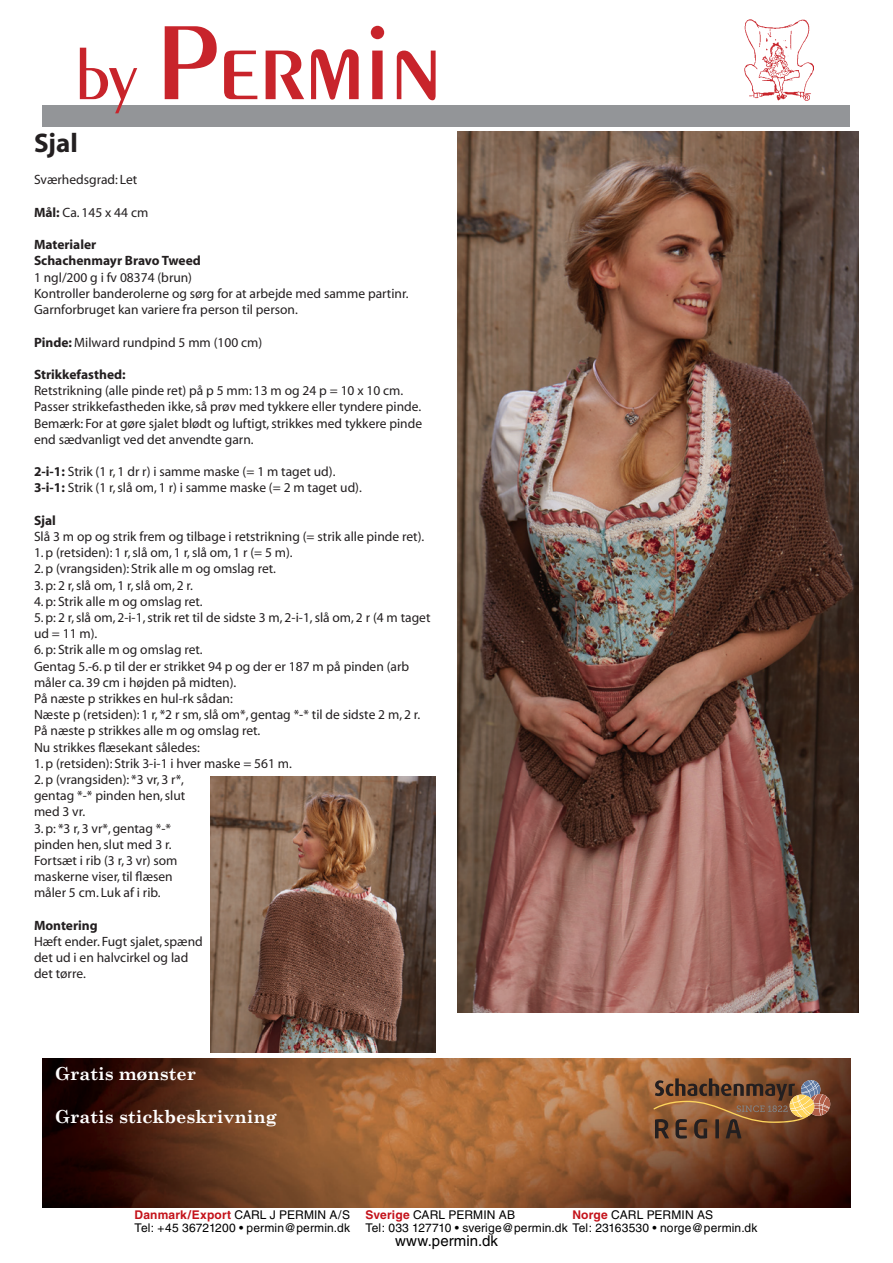
<style>
.page{position:relative;width:893px;height:1263px;background:#fff}
.page>*{position:absolute;margin:0;border:0;box-sizing:border-box;transform-origin:0 0}
.t1{font:112.5px "Penguin Plain";color:#c8242b}
.t2{font:700 27px "Myriad";color:#231f20}
.t3{font:700 18px "Century Schoolbook";color:#fff}
.t4{font:15px "Helvetica";letter-spacing:.005em;color:#000}
.t5{font:13.5px/16.2px "Myriad";color:#231f20}
.t6{font:700 13.5px/16.2px "Myriad";color:#231f20}
.t7{font:12px "Helvetica";letter-spacing:.01em;color:#000}
.t8{font:700 12px "Helvetica";letter-spacing:.015em;color:#c4121a}
.s1{font-size:72px}
.s2{font-weight:700}
.s3{font-weight:400;color:#000}
.s4{font-weight:700;color:#c4121a}
</style>
<div class="page">
<div style="left:43px;top:106px;width:807px;height:21px;background:#939598"></div>
<img style="left:745px;top:20px;width:68px;height:80px">
<img style="left:43px;top:1058px;width:807px;height:150px">
<svg style="left:653px;top:1078px;width:177px;height:60px;background:#805637"></svg>
<img style="left:457px;top:132px;width:402px;height:881px">
<img style="left:211px;top:777px;width:225px;height:276px">
<h1 class="t1" style="left:76px;top:-4px;width:368px"><span class="s1">by</span> Permin</h1>
<h2 class="t2" style="left:34px;top:129px;width:45px">Sjal</h2>
<p class="t5" style="left:34px;top:172px;width:105px">Sværhedsgrad: Let</p>
<p class="t5" style="left:34px;top:205px;width:116px"><span class="s2">Mål:</span> Ca. 145 x 44 cm</p>
<p class="t6" style="left:34px;top:237px;width:168px">Materialer<br>Schachenmayr Bravo Tweed</p>
<p class="t5" style="left:34px;top:270px;width:376px">1 ngl/200 g i fv 08374 (brun)<br>Kontroller banderolerne og sørg for at arbejde med samme partinr.<br>Garnforbruget kan variere fra person til person.</p>
<p class="t5" style="left:34px;top:334px;width:230px"><span class="s2">Pinde:</span> Milward rundpind 5 mm (100 cm)</p>
<p class="t6" style="left:34px;top:367px;width:93px">Strikkefasthed:</p>
<p class="t5" style="left:34px;top:383px;width:390px">Retstrikning (alle pinde ret) på p 5 mm: 13 m og 24 p = 10 x 10 cm.<br>Passer strikkefastheden ikke, så prøv med tykkere eller tyndere pinde.<br>Bemærk: For at gøre sjalet blødt og luftigt, strikkes med tykkere pinde end sædvanligt ved det anvendte garn.</p>
<p class="t5" style="left:34px;top:464px;width:329px"><span class="s2">2-i-1:</span> Strik (1 r, 1 dr r) i samme maske (= 1 m taget ud).<br><span class="s2">3-i-1:</span> Strik (1 r, slå om, 1 r) i samme maske (= 2 m taget ud).</p>
<p class="t6" style="left:34px;top:513px;width:23px">Sjal</p>
<p class="t5" style="left:34px;top:529px;width:392px">Slå 3 m op og strik frem og tilbage i retstrikning (= strik alle pinde ret).</p>
<p class="t5" style="left:34px;top:545px;width:260px">1. p (retsiden): 1 r, slå om, 1 r, slå om, 1 r (= 5 m).</p>
<p class="t5" style="left:34px;top:561px;width:244px">2. p (vrangsiden): Strik alle m og omslag ret.</p>
<p class="t5" style="left:34px;top:577px;width:161px">3. p: 2 r, slå om, 1 r, slå om, 2 r.</p>
<p class="t5" style="left:34px;top:594px;width:170px">4. p: Strik alle m og omslag ret.</p>
<p class="t5" style="left:34px;top:610px;width:398px">5. p: 2 r, slå om, 2-i-1, strik ret til de sidste 3 m, 2-i-1, slå om, 2 r (4 m taget ud = 11 m).</p>
<p class="t5" style="left:34px;top:642px;width:388px">6. p: Strik alle m og omslag ret.<br>Gentag 5.-6. p til der er strikket 94 p og der er 187 m på pinden (arb måler ca. 39 cm i højden på midten).<br>På næste p strikkes en hul-rk sådan:<br>Næste p (retsiden): 1 r, *2 r sm, slå om*, gentag *-* til de sidste 2 m, 2 r.<br>På næste p strikkes alle m og omslag ret.<br>Nu strikkes flæsekant således:</p>
<p class="t5" style="left:34px;top:756px;width:259px">1. p (retsiden): Strik 3-i-1 i hver maske = 561 m.</p>
<p class="t5" style="left:34px;top:772px;width:153px;text-align:justify">2. p (vrangsiden): *3 vr, 3 r*, gentag *-* pinden hen, slut med 3 vr.</p>
<p class="t5" style="left:34px;top:820px;width:145px">3. p: *3 r, 3 vr*, gentag *-* pinden hen, slut med 3 r.<br>Fortsæt i rib (3 r, 3 vr) som maskerne viser, til flæsen måler 5 cm. Luk af i rib.</p>
<p class="t6" style="left:34px;top:918px;width:65px">Montering</p>
<p class="t5" style="left:34px;top:934px;width:170px">Hæft ender. Fugt sjalet, spænd det ud i en halvcirkel og lad det tørre.</p>
<h3 class="t3" style="left:55px;top:1059px;width:142px">Gratis mønster</h3>
<h3 class="t3" style="left:55px;top:1102px;width:223px">Gratis stickbeskrivning</h3>
<p class="t8" style="left:135px;top:1207px;width:217px">Danmark/Export <span class="s3">CARL J PERMIN A/S</span></p>
<p class="t7" style="left:365px;top:1207px;width:151px"><span class="s4">Sverige</span> CARL PERMIN AB</p>
<p class="t7" style="left:572px;top:1207px;width:142px"><span class="s4">Norge</span> CARL PERMIN AS</p>
<p class="t7" style="left:135px;top:1221px;width:217px">Tel: +45 36721200 • permin@permin.dk</p>
<p class="t7" style="left:365px;top:1221px;width:394px">Tel: 033 127710 • sverige@permin.dk Tel: 23163530 • norge@permin.dk</p>
<p class="t4" style="left:395px;top:1232px;width:104px">www.permin.dk</p>
</div>
